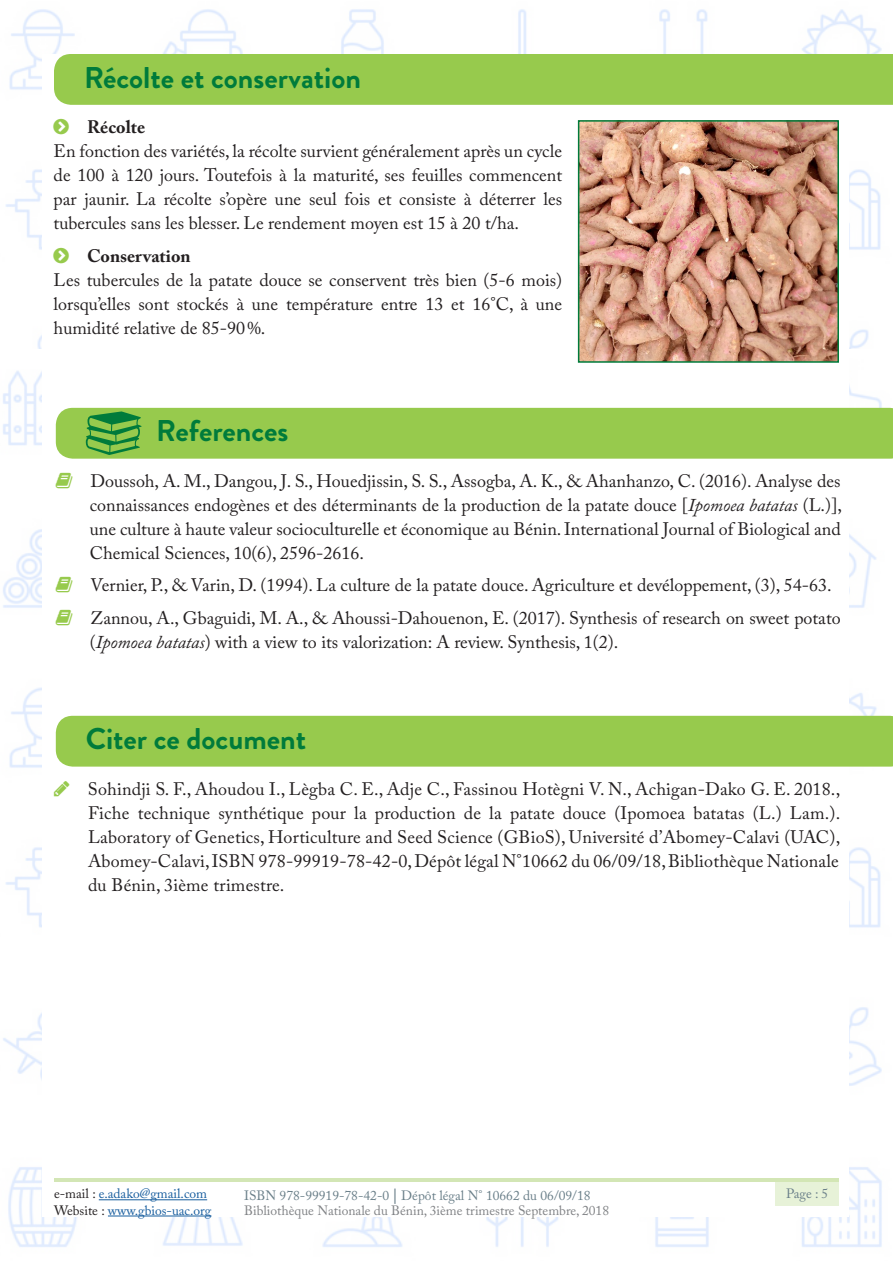
<style>
.page{position:relative;width:893px;height:1263px;background:#fff}
.page>*{position:absolute;margin:0;border:0;box-sizing:border-box;transform-origin:0 0}
.Titre_de_section{font:700 30px "Brandon Grotesque";color:#007b3b}
.bODY_AFTER_IMPORTANT{font:18px/24px "Adobe Caslon Pro";color:#231f20;text-align:justify}
.t1{font:700 18px "Adobe Caslon Pro";color:#231f20}
.t2{font:13.5px "Adobe Caslon Pro";color:#808285}
.t3{font:13.5px "Adobe Caslon Pro";color:#6a7f89}
.t4{font:13.5px/16.2px "Adobe Caslon Pro";color:#175d9e}
.s1{font-style:italic}
.s2{font-weight:700;font-size:15px}
.s3{color:#231f20}
</style>
<div class="page">
<img style="left:3px;top:371px;width:888px;height:876px">
<img style="left:5px;top:9px;width:877px;height:339px">
<div style="left:42px;top:54px;width:806px;height:1162px;background:#fff"></div>
<hr style="left:99px;top:1199px;width:108px;height:1px;background:#175d9e">
<hr style="left:108px;top:1216px;width:103px;height:1px;background:#175d9e">
<div style="left:775px;top:1179px;width:64px;height:26px;background:#e7f2d8"></div>
<hr style="left:54px;top:1178px;width:785px;height:3px;background:#d3e6b5">
<div style="left:54px;top:54px;width:839px;height:51px;background:#97ca4d"></div>
<div style="left:56px;top:716px;width:837px;height:51px;background:#97ca4d"></div>
<div style="left:56px;top:408px;width:837px;height:51px;background:#97ca4d"></div>
<img style="left:581px;top:123px;width:255px;height:237px">
<div style="left:578px;top:120px;width:261px;height:243px;border:2px solid #007b3b"></div>
<p class="Titre_de_section" style="left:84px;top:57px;width:279px">Récolte et conservation</p>
<p class="t1" style="left:87px;top:117px;width:60px">Récolte</p>
<p class="bODY_AFTER_IMPORTANT" style="left:54px;top:139px;width:510px">En fonction des variétés, la récolte survient généralement après un cycle de 100 à 120 jours. Toutefois à la maturité, ses feuilles commencent par jaunir. La récolte s’opère une seul fois et consiste à déterrer les tubercules sans les blesser. Le rendement moyen est 15 à 20 t/ha.</p>
<p class="t1" style="left:87px;top:245px;width:105px">Conservation</p>
<p class="bODY_AFTER_IMPORTANT" style="left:54px;top:268px;width:510px">Les tubercules de la patate douce se conservent très bien (5-6 mois) lorsqu’elles sont stockés à une température entre 13 et 16°C, à une humidité relative de 85-90%.</p>
<p class="Titre_de_section" style="left:156px;top:409px;width:134px">References</p>
<p class="bODY_AFTER_IMPORTANT" style="left:90px;top:469px;width:754px">Doussoh, A. M., Dangou, J. S., Houedjissin, S. S., Assogba, A. K., &amp; Ahanhanzo, C. (2016). Analyse des connaissances endogènes et des déterminants de la production de la patate douce [<span class="s1">Ipomoea batatas</span> (L.)], une culture à haute valeur socioculturelle et économique au Bénin. International Journal of Biological and Chemical Sciences, 10(6), 2596-2616.</p>
<p class="bODY_AFTER_IMPORTANT" style="left:91px;top:573px;width:742px">Vernier, P., &amp; Varin, D. (1994). La culture de la patate douce. Agriculture et devéloppement, (3), 54-63.</p>
<p class="bODY_AFTER_IMPORTANT" style="left:90px;top:606px;width:752px">Zannou, A., Gbaguidi, M. A., &amp; Ahoussi-Dahouenon, E. (2017). Synthesis of research on sweet potato (<span class="s1">Ipomoea batatas</span>) with a view to its valorization: A review. Synthesis, 1(2).</p>
<p class="Titre_de_section" style="left:86px;top:717px;width:222px">Citer ce document</p>
<p class="bODY_AFTER_IMPORTANT" style="left:88px;top:777px;width:754px">Sohindji S. F., Ahoudou I., Lègba C. E., Adje C., Fassinou Hotègni V. N., Achigan-Dako G. E. 2018., Fiche technique synthétique pour la production de la patate douce (Ipomoea batatas (L.) Lam.).<br>Laboratory of Genetics, Horticulture and Seed Science (GBioS), Université d’Abomey-Calavi (UAC), Abomey-Calavi, ISBN 978-99919-78-42-0, Dépôt légal N°10662 du 06/09/18, Bibliothèque Nationale du Bénin, 3ième trimestre.</p>
<p class="t3" style="left:244px;top:1187px;width:348px">ISBN 978-99919-78-42-0 <span class="s2">|</span> Dépôt légal N° 10662 du 06/09/18</p>
<p class="t4" style="left:54px;top:1186px;width:159px"><span class="s3">e-mail :</span> e.adako@gmail.com<br><span class="s3">Website :</span> www.gbios-uac.org</p>
<p class="t3" style="left:786px;top:1186px;width:44px">Page : 5</p>
<p class="t2" style="left:244px;top:1203px;width:366px">Bibliothèque Nationale du Bénin, 3ième trimestre Septembre, 2018</p>
</div>
